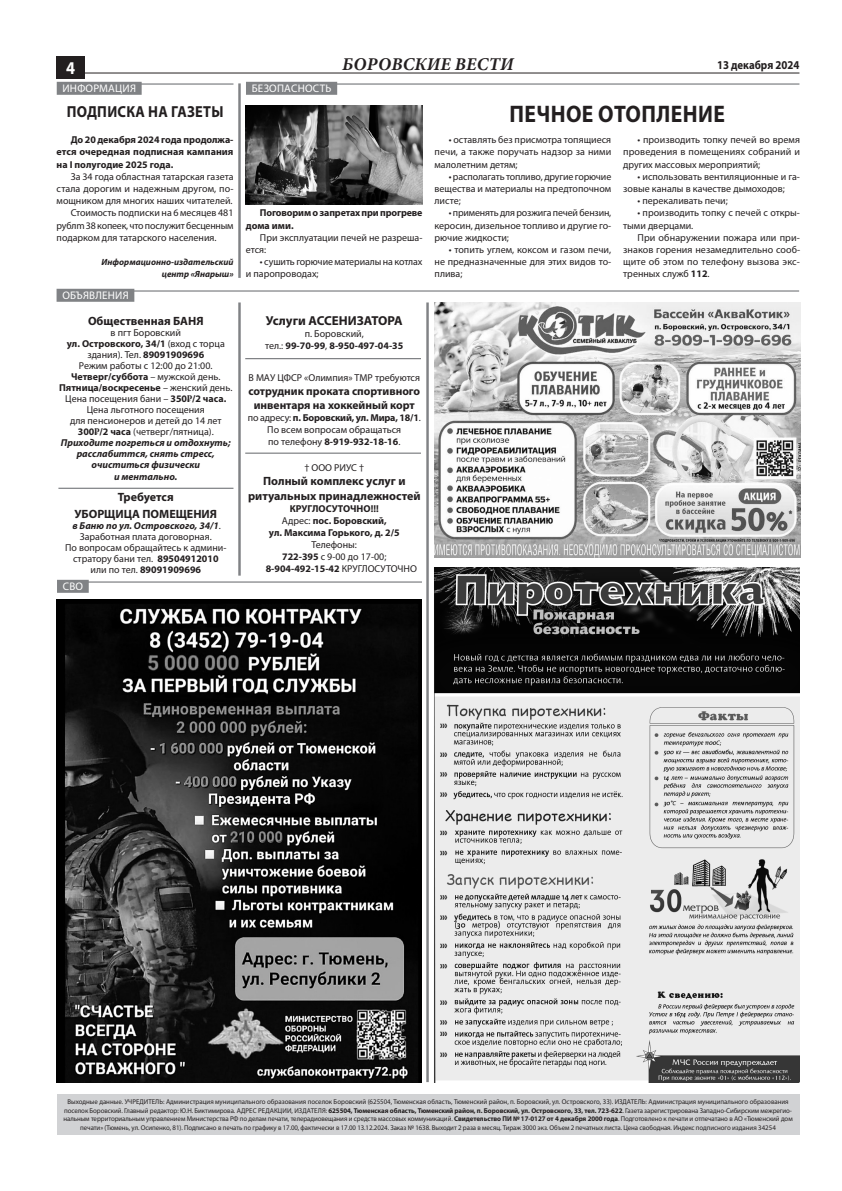
<style>
.page{position:relative;width:842px;height:1191px;background:#fff}
.page>*{position:absolute;margin:0;border:0;box-sizing:border-box;transform-origin:0 0}
.t1{font:700 24px "Myriad Pro";color:#231f20;scale:.9 1}
.t2{font:italic 700 18px "Minion Pro";letter-spacing:.01em;color:#231f20}
.t3{font:700 18px "Myriad Pro";color:#fff;scale:.9 1}
.t4{font:700 16px "Myriad Pro";letter-spacing:.02em;color:#231f20;scale:.9 1}
.t5{font:700 13px "Myriad Pro";color:#231f20}
.t6{font:700 12px/16.8px "Myriad Pro";color:#231f20}
.t7{font:700 12px "Myriad Pro";color:#231f20;scale:.9 1}
.t8{font:700 11.5px/14.4px "Myriad Pro";color:#231f20;text-align:center}
.t9{font:11px "Myriad Pro";letter-spacing:.02em;color:#fff}
.t10{font:10px/12.2px "Myriad Pro";color:#231f20;text-align:justify}
.t11{font:700 10px/12px "Myriad Pro";color:#231f20;text-align:center}
.t12{font:10px "Myriad Pro";letter-spacing:-.02em;color:#231f20}
.t13{font:italic 700 10px "Myriad Pro";color:#231f20}
.t14{font:italic 700 9px/12.2px "Myriad Pro";color:#231f20;text-align:right}
.t15{font:7px "Myriad Pro";letter-spacing:-.01em;color:#231f20}
.s1{font-weight:700}
.s2{font-family:"Times New Roman";font-weight:700}
.s3{font-weight:700;font-style:italic}
.s4{font-weight:400}
</style>
<div class="page">
<hr style="left:57px;top:72px;width:742px;height:1px;background:#231f20">
<div style="left:56px;top:57px;width:28px;height:22px;background:#231f20"></div>
<div style="left:57px;top:1094px;width:742px;height:40px;background:#d1d2d4"></div>
<hr style="left:290px;top:83px;width:509px;height:2px;background:#808285">
<hr style="left:95px;top:83px;width:138px;height:2px;background:#808285">
<div style="left:246px;top:82px;width:91px;height:13px;background:#808285"></div>
<div style="left:57px;top:82px;width:85px;height:13px;background:#808285"></div>
<hr style="left:58px;top:488px;width:175px;height:1px;background:#808285">
<hr style="left:245px;top:358px;width:176px;height:1px;background:#808285">
<hr style="left:245px;top:452px;width:176px;height:2px;background:#808285">
<hr style="left:107px;top:290px;width:692px;height:2px;background:#808285">
<hr style="left:79px;top:581px;width:343px;height:1px;background:#808285">
<div style="left:57px;top:289px;width:77px;height:13px;background:#808285"></div>
<div style="left:57px;top:580px;width:32px;height:13px;background:#808285"></div>
<hr style="left:426px;top:302px;width:3px;height:780px;background:#808285">
<img style="left:57px;top:600px;width:365px;height:482px">
<img style="left:435px;top:302px;width:365px;height:256px">
<img style="left:434px;top:567px;width:365px;height:515px">
<hr style="left:238px;top:83px;width:3px;height:195px;background:#808285">
<hr style="left:238px;top:302px;width:3px;height:273px;background:#808285">
<img style="left:246px;top:105px;width:176px;height:99px">
<h2 class="t3" style="left:66px;top:56px;width:11px">4</h2>
<p class="t9" style="left:63px;top:81px;width:75px">информация</p>
<p class="t9" style="left:252px;top:81px;width:26px">БЕЗОПАСНОСТЬ</p>
<h3 class="t4" style="left:67px;top:101px;width:176px">ПОДПИСКА НА ГАЗЕТЫ</h3>
<h2 class="t2" style="left:342px;top:51px;width:173px">бОРОВСКИЕ ВЕСТИ</h2>
<p class="t7" style="left:717px;top:57px;width:93px">13 декабря 2024</p>
<h1 class="t1" style="left:509px;top:98px;width:33px">Печное</h1>
<h1 class="t1" style="left:598px;top:98px;width:17px">отоп</h1>
<h1 class="t1" style="left:656px;top:98px;width:75px">ление</h1>
<p class="t11" style="left:57px;top:133px;width:178px;text-align:justify;text-indent:14px">До 20 декабря 2024 года продолжа&shy;ется очередная подписная кампания на I полугодие 2025 года.</p>
<p class="t10" style="left:71px;top:170px;width:164px">За 34 года областная татарская газета</p>
<p class="t10" style="left:57px;top:182px;width:178px">стала дорогим и надежным другом, по-</p>
<p class="t10" style="left:57px;top:194px;width:178px">мощником для многих наших читателей.</p>
<p class="t10" style="left:71px;top:207px;width:164px">Стоимость подписки на 6 месяцев 481</p>
<p class="t12" style="left:57px;top:219px;width:178px">рублm 38 копеек, что послужит бесценным</p>
<p class="t10" style="left:57px;top:231px;width:162px">подарком для татарского населения.</p>
<p class="t14" style="left:102px;top:256px;width:133px">Информационно-издательский центр «Янарыш»</p>
<p class="t9" style="left:62px;top:288px;width:48px">ОБЪЯВЛЕНИЯ</p>
<p class="t6" style="left:88px;top:312px;width:116px">Общественная БАНЯ</p>
<p class="t10" style="left:59px;top:327px;width:175px;line-height:11px;text-align:center">в пгт Боровский<br><span class="s1">ул. Островского, 34/1</span> (вход с торца здания). Тел. <span class="s1">89091909696<br></span>Режим работы с 12:00 до 21:00.<br><span class="s1">Четверг/суббота</span> – мужской день.<br><span class="s1">Пятница/воскресенье</span> – женский день.<br>Цена посещения бани – <span class="s1">350</span><span class="s2">₽</span><span class="s1">/2 часа.<br></span>Цена льготного посещения<br>для пенсионеров и детей до 14 лет<br><span class="s1">300</span><span class="s2">₽</span><span class="s1">/2 часа</span> (четверг/пятница).<br><span class="s3">Приходите погреться и отдохнуть; расслабитmся, снять стресс, очиститься физически</span></p>
<p class="t13" style="left:114px;top:470px;width:65px">и ментально.</p>
<p class="t6" style="left:74px;top:488px;width:101px;text-indent:43px">Требуется<br>УБОРЩИЦА</p>
<p class="t6" style="left:143px;top:505px;width:68px">ПОМЕЩЕНИЯ</p>
<p class="t10" style="left:65px;top:519px;width:163px;line-height:11px;text-align:center"><span class="s3">в Баню по ул. Островского, 34/1</span>.<br>Заработная плата договорная.<br>По вопросам обращайтесь к админи&shy;стратору бани тел. <span class="s1">89504912010 </span>или по тел. <span class="s1">89091909696</span></p>
<p class="t9" style="left:63px;top:579px;width:8px">СВО</p>
<p class="t11" style="left:246px;top:206px;width:178px;text-align:left;text-indent:14px">Поговорим о запретах при прогреве дома ими.</p>
<p class="t10" style="left:246px;top:231px;width:178px;text-indent:14px">При эксплуатации печей не разреша&shy;ется:</p>
<p class="t10" style="left:246px;top:255px;width:178px;text-indent:14px">• сушить горючие материалы на котлах и паропроводах;</p>
<p class="t10" style="left:434px;top:134px;width:178px;text-indent:14px">• оставлять без присмотра топящиеся печи, а также поручать надзор за ними малолетним детям;</p>
<p class="t10" style="left:434px;top:170px;width:178px;text-indent:14px">• располагать топливо, другие горючие вещества и материалы на предтопочном листе;</p>
<p class="t10" style="left:434px;top:207px;width:178px;text-indent:14px">• применять для розжига печей бензин, керосин, дизельное топливо и другие го&shy;рючие жидкости;</p>
<p class="t10" style="left:434px;top:243px;width:178px;text-indent:14px">• топить углем, коксом и газом печи, не предназначенные для этих видов то&shy;плива;</p>
<p class="t10" style="left:623px;top:134px;width:178px;text-indent:14px">• производить топку печей во время проведения в помещениях собраний и других массовых мероприятий;</p>
<p class="t10" style="left:623px;top:170px;width:178px;text-indent:14px">• использовать вентиляционные и га&shy;зовые каналы в качестве дымоходов;</p>
<p class="t10" style="left:637px;top:194px;width:92px">• перекаливать печи;</p>
<p class="t10" style="left:623px;top:207px;width:178px;text-indent:14px">• производить топку с печей с откры&shy;тыми дверцами.</p>
<p class="t10" style="left:623px;top:231px;width:178px;text-indent:14px">При обнаружении пожара или при&shy;знаков горения незамедлительно сооб&shy;щите об этом по телефону вызова экс&shy;тренных служб <span class="s1">112</span>.</p>
<h3 class="t5" style="left:266px;top:312px;width:138px">Услуги АССЕНИЗАТОРА</h3>
<p class="t11" style="left:265px;top:327px;width:140px"><span class="s4">п. Боровский,<br>тел.:</span> 99-70-99<span class="s4">,</span> 8-950-497-04-35</p>
<p class="t10" style="left:248px;top:371px;width:15px">В МАУ</p>
<p class="t10" style="left:277px;top:371px;width:85px">ЦФСР «Олимпия» ТМР</p>
<p class="t10" style="left:375px;top:371px;width:47px">требуются</p>
<p class="t8" style="left:248px;top:383px;width:173px">сотрудник проката спортивного инвентаря на хоккейный корт</p>
<p class="t10" style="left:248px;top:412px;width:174px;text-align:center">по адресу: <span class="s1">п. Боровский, ул. Мира, 18/1</span>.<br>По всем вопросам обращаться<br>по телефону <span class="s1">8-919-932-18-16</span>.</p>
<p class="t10" style="left:304px;top:461px;width:15px">† ООО</p>
<p class="t10" style="left:334px;top:461px;width:7px">РИУС</p>
<p class="t10" style="left:359px;top:461px;width:6px">†</p>
<p class="t6" style="left:248px;top:473px;width:174px;line-height:14.4px;text-align:center">Полный комплекс услуг и ритуальных принадлежностей</p>
<p class="t11" style="left:269px;top:502px;width:132px">КРУГЛОСУТОЧНО!!!<br><span class="s4">Адрес:</span> пос. Боровский,<br>ул. Максима Горького, д. 2/5</p>
<p class="t10" style="left:312px;top:538px;width:47px">Телефоны:</p>
<p class="t10" style="left:282px;top:550px;width:106px"><span class="s1">722-395</span> с 9-00 до 17-00;</p>
<p class="t11" style="left:266px;top:562px;width:82px">8-904-492-15-42 <span class="s4">КРУГ</span></p>
<p class="t10" style="left:362px;top:562px;width:14px">ЛОСУТОЧНО</p>
<p class="t15" style="left:67px;top:1097px;width:62px">Выходные данные. УЧРЕ</p>
<p class="t15" style="left:140px;top:1097px;width:651px">ДИТЕЛЬ: Администрация муниципального образования поселок Боровский (625504, Тюменская область, Тюменский район, п. Боровский, ул. Островского, 33). ИЗДАТЕЛЬ: Администрация муниципального образования</p>
<p class="t15" style="left:64px;top:1106px;width:729px">поселок Боровский. Главный редактор: Ю.Н . Биктимирова. Ад рес редакции, издателя: <span class="s1">625504, Тюменская область, Тюменский район, п. Боровский, ул. Островского, 33, тел. 723-622</span>. Газета зарегистрирована Западно-Сибирским межрегио-</p>
<p class="t15" style="left:63px;top:1114px;width:731px">нальным территориальным управлением Министерства РФ по делам печати, телерадиовещания и средств массовых коммуникаций. <span class="s1">Свидетельство ПИ № 17-0127 от 4 декабря 2000 года</span>. Подготовлено к печати и отпечатано в АО «Тюменский дом</p>
<p class="t15" style="left:80px;top:1123px;width:697px">печати» (Тюмень, ул. Осипенко, 81). Подписано в печать по графику в 17.00, фактически в 17.00 13.12.2024. Заказ № 1638. Выходит 2 раза в месяц. Тираж 3000 экз. Объем 2 печатных листа. Цена свободная. Индекс подписного издания 34254</p>
</div>
